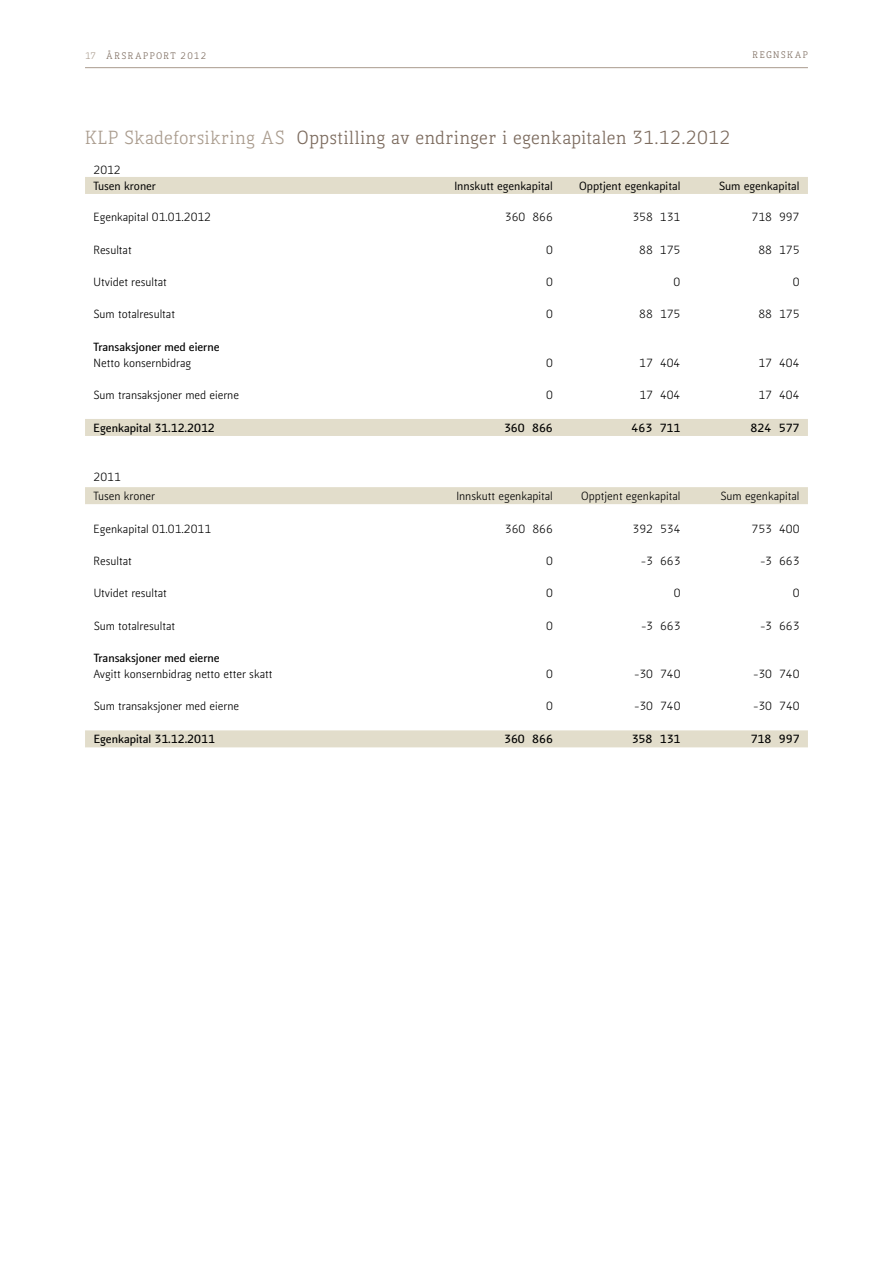
<style>
.page{position:relative;width:893px;height:1263px;background:#fff}
.page>*{position:absolute;margin:0;border:0;box-sizing:border-box;transform-origin:0 0}
.t1{font:18px "Kofi Pure Serif";letter-spacing:.025em;color:#7b6a5d}
.t2{font:18px "Kofi Pure Serif";letter-spacing:.035em;color:#a99b8d}
.t3{font:11.25px/19.2px "Kofi Pure Sans";color:#000}
.t4{font:700 11.25px "Kofi Pure Sans";color:#000}
.t5{font:500 11.25px "Kofi Pure Sans";color:#000}
.t6{font:9px "Kofi Pure Serif";letter-spacing:.16em;color:#7b6a5d}
.t7{font:9px "Kofi Pure Serif";letter-spacing:.185em;color:#7b6a5d}
.s1{color:#a99b8d}
</style>
<div class="page">
<hr style="left:85px;top:67px;width:723px;height:1px;background:#a99b8d">
<svg style="left:85px;top:177px;width:723px;height:570px"></svg>
<p class="t6" style="left:85px;top:50px;width:123px"><span class="s1">17</span> Årsrapport 2012</p>
<p class="t7" style="left:752px;top:49px;width:57px">regnskap</p>
<h1 class="t2" style="left:85px;top:126px;width:188px">KLP Skadeforsikring AS</h1>
<h1 class="t1" style="left:296px;top:126px;width:435px">Oppstilling av endringer i egenkapitalen 31.12.2012</h1>
<p class="t3" style="left:94px;top:160px;width:29px">2012</p>
<p class="t5" style="left:94px;top:178px;width:64px">Tusen kroner</p>
<p class="t5" style="left:454px;top:178px;width:100px">I nnskutt egenkapital</p>
<p class="t5" style="left:579px;top:178px;width:103px">Opptjent egenkapital</p>
<p class="t5" style="left:719px;top:178px;width:82px">Sum egenkapital</p>
<p class="t3" style="left:94px;top:208px;width:119px">Egenkapital 01.01.2012</p>
<p class="t3" style="left:505px;top:208px;width:49px">360 866</p>
<p class="t3" style="left:632px;top:208px;width:49px">358 131</p>
<p class="t3" style="left:751px;top:208px;width:49px">718 997</p>
<p class="t3" style="left:94px;top:240px;width:40px">Resultat</p>
<p class="t3" style="left:546px;top:240px;width:8px">0</p>
<p class="t3" style="left:639px;top:240px;width:43px">88 175</p>
<p class="t3" style="left:758px;top:240px;width:43px">88 175</p>
<p class="t3" style="left:94px;top:272px;width:75px">Utvidet resultat</p>
<p class="t3" style="left:546px;top:272px;width:8px">0</p>
<p class="t3" style="left:674px;top:272px;width:8px">0</p>
<p class="t3" style="left:793px;top:272px;width:8px">0</p>
<p class="t3" style="left:94px;top:305px;width:83px">Sum totalresultat</p>
<p class="t3" style="left:546px;top:305px;width:8px">0</p>
<p class="t3" style="left:639px;top:305px;width:43px">88 175</p>
<p class="t3" style="left:758px;top:305px;width:43px">88 175</p>
<p class="t4" style="left:94px;top:339px;width:127px">Transaksjoner med eierne</p>
<p class="t3" style="left:94px;top:353px;width:99px">Netto konsernbidrag</p>
<p class="t3" style="left:546px;top:353px;width:8px">0</p>
<p class="t3" style="left:639px;top:353px;width:43px">17 404</p>
<p class="t3" style="left:758px;top:353px;width:43px">17 404</p>
<p class="t3" style="left:94px;top:386px;width:147px">Sum transaksjoner med eierne</p>
<p class="t3" style="left:546px;top:386px;width:8px">0</p>
<p class="t3" style="left:639px;top:386px;width:43px">17 404</p>
<p class="t3" style="left:758px;top:386px;width:43px">17 404</p>
<p class="t4" style="left:94px;top:420px;width:123px">Egenkapital 31.12.2012</p>
<p class="t4" style="left:504px;top:420px;width:50px">360 866</p>
<p class="t4" style="left:632px;top:420px;width:50px">463 711</p>
<p class="t4" style="left:751px;top:420px;width:50px">824 577</p>
<p class="t3" style="left:94px;top:467px;width:63px">2011<br>Tusen kroner</p>
<p class="t3" style="left:456px;top:486px;width:98px">Innskutt egenkapital</p>
<p class="t3" style="left:581px;top:486px;width:101px">Opptjent egenkapital</p>
<p class="t3" style="left:720px;top:486px;width:80px">Sum egenkapital</p>
<p class="t3" style="left:94px;top:519px;width:119px">Egenkapital 01.01.2011</p>
<p class="t3" style="left:505px;top:519px;width:49px">360 866</p>
<p class="t3" style="left:633px;top:519px;width:49px">392 534</p>
<p class="t3" style="left:752px;top:519px;width:49px">753 400</p>
<p class="t3" style="left:94px;top:551px;width:40px">Resultat</p>
<p class="t3" style="left:546px;top:551px;width:8px">0</p>
<p class="t3" style="left:641px;top:551px;width:41px">-3 663</p>
<p class="t3" style="left:760px;top:551px;width:41px">-3 663</p>
<p class="t3" style="left:94px;top:584px;width:75px">Utvidet resultat</p>
<p class="t3" style="left:546px;top:584px;width:8px">0</p>
<p class="t3" style="left:674px;top:584px;width:8px">0</p>
<p class="t3" style="left:793px;top:584px;width:8px">0</p>
<p class="t3" style="left:94px;top:616px;width:83px">Sum totalresultat</p>
<p class="t3" style="left:546px;top:616px;width:8px">0</p>
<p class="t3" style="left:641px;top:616px;width:41px">-3 663</p>
<p class="t3" style="left:760px;top:616px;width:41px">-3 663</p>
<p class="t4" style="left:94px;top:650px;width:127px">Transaksjoner med eierne</p>
<p class="t3" style="left:94px;top:665px;width:180px">Avgitt konsernbidrag netto etter skatt</p>
<p class="t3" style="left:546px;top:665px;width:8px">0</p>
<p class="t3" style="left:634px;top:665px;width:47px">-30 740</p>
<p class="t3" style="left:754px;top:665px;width:47px">-30 740</p>
<p class="t3" style="left:94px;top:697px;width:147px">Sum transaksjoner med eierne</p>
<p class="t3" style="left:546px;top:697px;width:8px">0</p>
<p class="t3" style="left:634px;top:697px;width:47px">-30 740</p>
<p class="t3" style="left:754px;top:697px;width:47px">-30 740</p>
<p class="t4" style="left:94px;top:731px;width:123px">Egenkapital 31.12.2011</p>
<p class="t4" style="left:504px;top:731px;width:50px">360 866</p>
<p class="t4" style="left:632px;top:731px;width:50px">358 131</p>
<p class="t4" style="left:751px;top:731px;width:50px">718 997</p>
</div>
